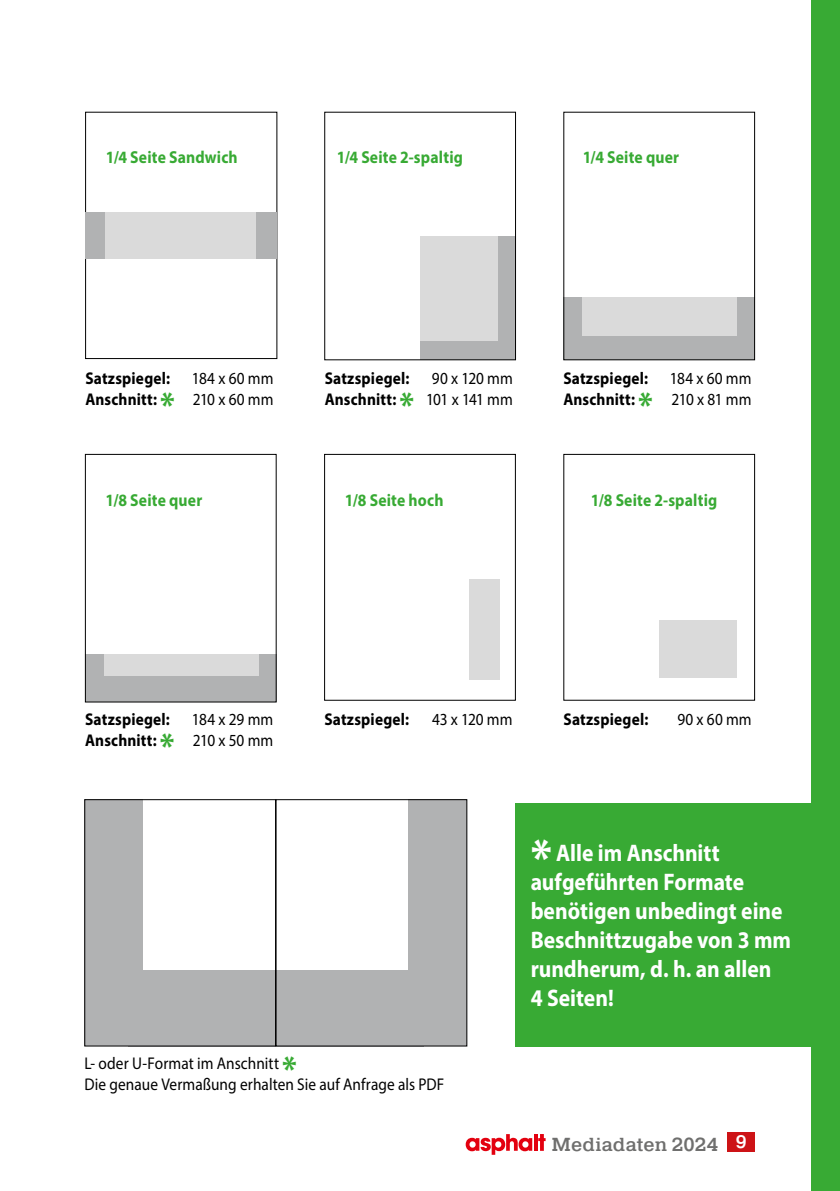
<style>
.page{position:relative;width:840px;height:1191px;background:#fff}
.page>*{position:absolute;margin:0;border:0;box-sizing:border-box;transform-origin:0 0}
.t1{font:700 24px/28.8px "Myriad Pro";color:#fff;scale:.9 1}
.t2{font:500 18.8px "Pragmatica Slab";letter-spacing:.01em;color:#6f6f6e}
.t3{font:700 17.4px "Myriad Pro";letter-spacing:.01em;color:#38aa34;scale:.9 1}
.t4{font:17px/20.8px "Myriad Pro";letter-spacing:.005em;color:#000;text-align:right;scale:.9 1}
.t5{font:700 17px "Myriad Pro";letter-spacing:.015em;color:#000;scale:.9 1}
.s1{font-weight:700}
.s2{font-weight:700;font-size:36px;color:#38aa34}
.s3{font-size:52px}
.s4{font-size:18px;color:#fff}
</style>
<div class="page">
<div style="left:811px;top:0;width:28px;height:1191px;background:#38aa34"></div>
<div style="left:727px;top:1131px;width:27px;height:20px;background:#cd1316"></div>
<svg style="left:465px;top:1134px;width:67px;height:20px"></svg>
<svg style="left:534px;top:1134px;width:3px;height:16px"></svg>
<svg style="left:538px;top:1134px;width:7px;height:16px"></svg>
<div style="left:515px;top:802px;width:324px;height:244px;background:#38aa34"></div>
<div style="left:85px;top:112px;width:192px;height:247px;border:1px solid #000"></div>
<div style="left:85px;top:212px;width:191px;height:46px;background:#b1b2b3"></div>
<div style="left:106px;top:212px;width:150px;height:46px;background:#dadada"></div>
<div style="left:468px;top:579px;width:31px;height:100px;background:#dadada"></div>
<div style="left:324px;top:454px;width:191px;height:246px;border:1px solid #000"></div>
<div style="left:408px;top:799px;width:59px;height:247px;background:#b1b2b3"></div>
<div style="left:84px;top:799px;width:59px;height:247px;background:#b1b2b3"></div>
<div style="left:128px;top:970px;width:295px;height:76px;background:#b1b2b3"></div>
<div style="left:275px;top:799px;width:192px;height:247px;border:1px solid #000"></div>
<div style="left:84px;top:799px;width:191px;height:247px;border:1px solid #000"></div>
<div style="left:659px;top:620px;width:77px;height:57px;background:#dadada"></div>
<div style="left:563px;top:297px;width:191px;height:62px;background:#b1b2b3"></div>
<div style="left:582px;top:297px;width:154px;height:38px;background:#dadada"></div>
<div style="left:420px;top:236px;width:95px;height:123px;background:#b1b2b3"></div>
<div style="left:420px;top:236px;width:77px;height:104px;background:#dadada"></div>
<div style="left:324px;top:112px;width:191px;height:248px;border:1px solid #000"></div>
<div style="left:85px;top:654px;width:191px;height:48px;background:#b1b2b3"></div>
<div style="left:104px;top:654px;width:155px;height:22px;background:#dadada"></div>
<div style="left:85px;top:454px;width:191px;height:248px;border:1px solid #000"></div>
<p class="t3" style="left:106px;top:146px;width:148px">1/4 Seite Sandwich</p>
<p class="t3" style="left:336px;top:146px;width:141px">1/4 Seite 2-spaltig</p>
<p class="t3" style="left:582px;top:146px;width:109px">1/4 Seite quer</p>
<p class="t5" style="left:85px;top:368px;width:96px">Satzspiegel:</p>
<p class="t4" style="left:85px;top:368px;width:210px">184 x 60 mm<br><span class="s1">Anschnitt:</span> <span class="s2">*</span> 210 x 60 mm</p>
<p class="t5" style="left:324px;top:368px;width:96px">Satzspiegel:</p>
<p class="t4" style="left:324px;top:368px;width:210px">90 x 120 mm<br><span class="s1">Anschnitt:</span> <span class="s2">*</span> 101 x 141 mm</p>
<p class="t5" style="left:563px;top:368px;width:96px">Satzspiegel:</p>
<p class="t4" style="left:563px;top:368px;width:210px">184 x 60 mm<br><span class="s1">Anschnitt:</span> <span class="s2">*</span> 210 x 81 mm</p>
<p class="t3" style="left:105px;top:488px;width:109px">1/8 Seite quer</p>
<p class="t3" style="left:345px;top:488px;width:111px">1/8 Seite hoch</p>
<p class="t3" style="left:590px;top:488px;width:142px">1/8 Seite 2-spaltig</p>
<p class="t5" style="left:85px;top:708px;width:96px">Satzspiegel:</p>
<p class="t4" style="left:85px;top:709px;width:210px">184 x 29 mm<br><span class="s1">Anschnitt:</span> <span class="s2">*</span> 210 x 50 mm</p>
<p class="t5" style="left:324px;top:708px;width:96px">Satzspiegel:</p>
<p class="t4" style="left:432px;top:709px;width:91px">43 x 120 mm</p>
<p class="t5" style="left:563px;top:708px;width:96px">Satzspiegel:</p>
<p class="t4" style="left:677px;top:709px;width:84px">90 x 60 mm</p>
<p class="t4" style="left:84px;top:1052px;width:401px;text-align:left">L- oder U-Format im Anschnitt <span class="s2">*<br></span>Die genaue Vermaßung erhalten Sie auf Anfrage als PDF</p>
<h1 class="t1" style="left:530px;top:838px;width:291px"><span class="s3">*</span> Alle im Anschnitt aufgeführten Formate benötigen unbedingt eine<br>Beschnittzugabe von 3 mm rundherum, d. h. an allen<br>4 Seiten!</h1>
<p class="t2" style="left:551px;top:1133px;width:196px">Mediadaten 2024 <span class="s4">9</span></p>
</div>
